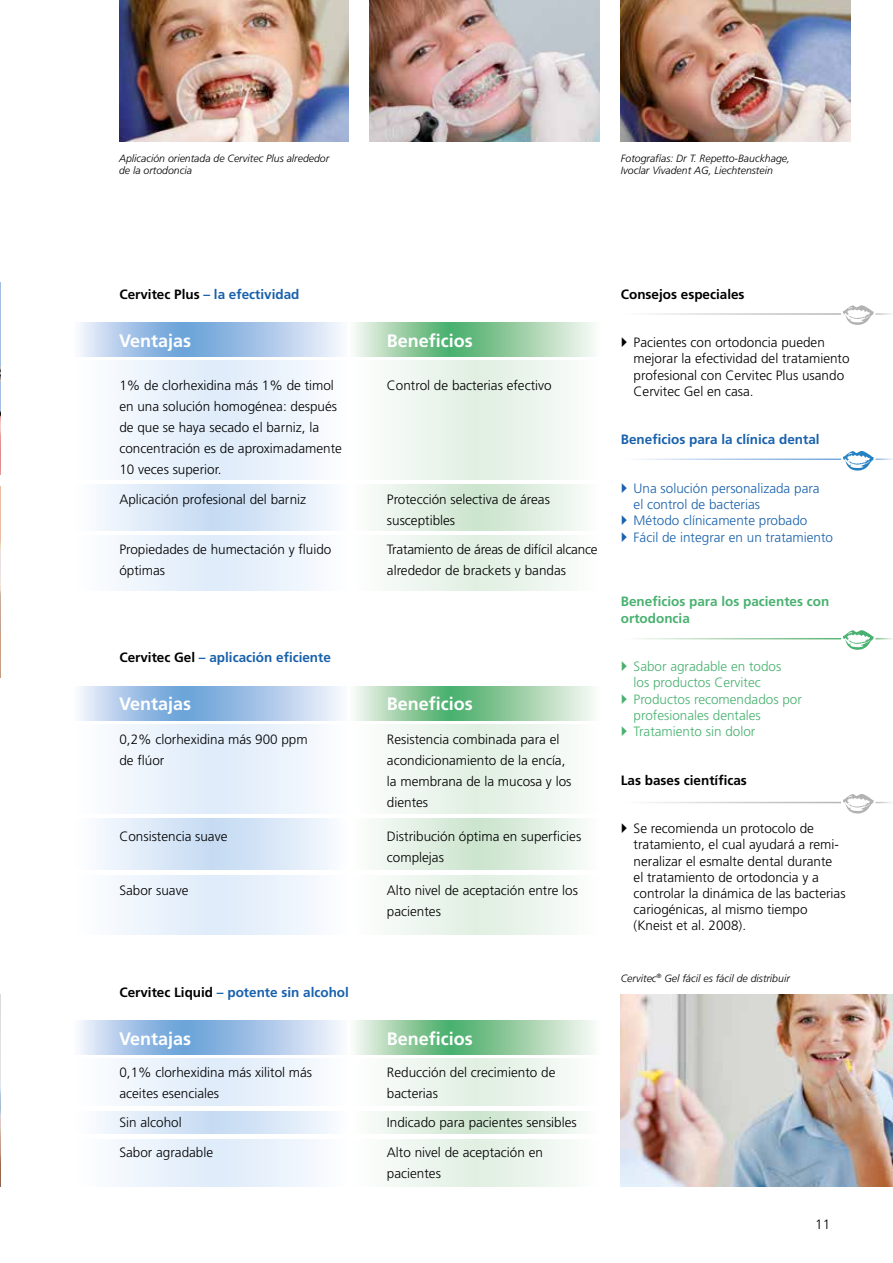
<style>
.page{position:relative;width:893px;height:1263px;background:#fff}
.page>*{position:absolute;margin:0;border:0;box-sizing:border-box;transform-origin:0 0}
.t1{font:700 18px "Frutiger";color:#fff}
.t2{font:300 13.5px/21px "Frutiger";color:#000}
.t3{font:700 13.5px "Frutiger";color:#1961ac}
.t4{font:300 13.5px/16.2px "Frutiger";color:#49b170}
.t5{font:300 13.5px/16.2px "Frutiger";color:#1961ac}
.t6{font:700 13.5px/16.2px "Frutiger";color:#49b170}
.t7{font:700 13.5px "Frutiger";color:#000}
.t8{font:italic 300 10.5px/12.6px "Frutiger";color:#000}
.s1{color:#000}
</style>
<div class="page">
<svg style="left:843px;top:630px;width:31px;height:20px"></svg>
<svg style="left:118px;top:361px;width:197px;height:119px"></svg>
<svg style="left:98px;top:484px;width:232px;height:47px;background:#dbe8f7"></svg>
<svg style="left:118px;top:535px;width:197px;height:55px"></svg>
<svg style="left:392px;top:361px;width:175px;height:119px"></svg>
<svg style="left:392px;top:535px;width:175px;height:55px"></svg>
<svg style="left:376px;top:484px;width:205px;height:47px;background:#deeee0"></svg>
<svg style="left:80px;top:322px;width:261px;height:34px;background:#a9c7e8"></svg>
<svg style="left:355px;top:322px;width:238px;height:34px;background:#9dd0aa"></svg>
<svg style="left:118px;top:724px;width:197px;height:90px"></svg>
<svg style="left:98px;top:819px;width:232px;height:51px;background:#dbe8f7"></svg>
<svg style="left:118px;top:875px;width:197px;height:59px"></svg>
<svg style="left:392px;top:724px;width:175px;height:90px"></svg>
<svg style="left:392px;top:875px;width:175px;height:59px"></svg>
<svg style="left:376px;top:819px;width:205px;height:51px;background:#deeee0"></svg>
<svg style="left:80px;top:686px;width:261px;height:34px;background:#a9c7e8"></svg>
<svg style="left:355px;top:686px;width:238px;height:34px;background:#9dd0aa"></svg>
<svg style="left:118px;top:1059px;width:197px;height:46px"></svg>
<svg style="left:98px;top:1112px;width:232px;height:21px;background:#dbe8f7"></svg>
<svg style="left:118px;top:1139px;width:197px;height:47px"></svg>
<svg style="left:392px;top:1059px;width:175px;height:46px"></svg>
<svg style="left:392px;top:1139px;width:175px;height:47px"></svg>
<svg style="left:376px;top:1112px;width:205px;height:21px;background:#deeee0"></svg>
<svg style="left:80px;top:1020px;width:261px;height:34px;background:#a9c7e8"></svg>
<svg style="left:355px;top:1020px;width:238px;height:34px;background:#9dd0aa"></svg>
<img style="left:119px;top:0;width:230px;height:142px">
<img style="left:621px;top:0;width:229px;height:142px">
<img style="left:370px;top:0;width:230px;height:142px">
<img style="left:0;top:995px;width:1px;height:191px">
<img style="left:0;top:283px;width:1px;height:191px">
<img style="left:0;top:486px;width:1px;height:192px">
<img style="left:621px;top:995px;width:272px;height:191px">
<svg style="left:843px;top:451px;width:31px;height:20px"></svg>
<svg style="left:843px;top:794px;width:31px;height:20px"></svg>
<svg style="left:843px;top:305px;width:31px;height:20px"></svg>
<p class="t8" style="left:119px;top:152px;width:212px">Aplicación orientada de Cervitec Plus alrededor de la ortodoncia</p>
<p class="t8" style="left:621px;top:152px;width:171px">Fotografías: Dr T. Repetto-Bauckhage,<br>Ivoclar Vivadent AG, Liechtenstein</p>
<p class="t3" style="left:119px;top:286px;width:182px"><span class="s1">Cervitec Plus</span> – la efectividad</p>
<p class="t7" style="left:621px;top:286px;width:125px">Consejos especiales</p>
<p class="t2" style="left:634px;top:335px;width:217px;line-height:16.2px">Pacientes con ortodoncia pueden mejorar la efectividad del tratamiento profesional con Cervitec Plus usando Cervitec Gel en casa.</p>
<p class="t3" style="left:621px;top:432px;width:200px">Beneficios para la clínica dental</p>
<p class="t5" style="left:634px;top:480px;width:201px">Una solución personalizada para<br>el control de bacterias<br>Método clínicamente probado<br>Fácil de integrar en un tratamiento</p>
<h1 class="t1" style="left:387px;top:330px;width:88px">Beneficios</h1>
<h1 class="t1" style="left:119px;top:330px;width:74px">Ventajas</h1>
<p class="t2" style="left:387px;top:375px;width:166px">Control de bacterias efectivo</p>
<p class="t2" style="left:119px;top:375px;width:224px">1% de clorhexidina más 1% de timol en una solución homogénea: después de que se haya secado el barniz, la concentración es de aproximadamente<br>10 veces superior.</p>
<p class="t2" style="left:119px;top:489px;width:188px">Aplicación profesional del barniz</p>
<p class="t2" style="left:119px;top:539px;width:214px">Propiedades de humectación y fluido óptimas</p>
<p class="t2" style="left:387px;top:489px;width:165px">Protección selectiva de áreas susceptibles</p>
<p class="t2" style="left:387px;top:539px;width:212px">Tratamiento de áreas de difícil alcance alrededor de brackets y bandas</p>
<p class="t3" style="left:119px;top:650px;width:213px"><span class="s1">Cervitec Gel</span> – aplicación eficiente</p>
<h1 class="t1" style="left:119px;top:693px;width:74px">Ventajas</h1>
<h1 class="t1" style="left:387px;top:693px;width:88px">Beneficios</h1>
<p class="t2" style="left:119px;top:729px;width:190px">0,2% clorhexidina más 900 ppm de flúor</p>
<p class="t2" style="left:387px;top:729px;width:186px">Resistencia combinada para el acondicionamiento de la encía, la membrana de la mucosa y los dientes</p>
<p class="t2" style="left:387px;top:825px;width:196px">Distribución óptima en superficies complejas</p>
<p class="t2" style="left:387px;top:880px;width:193px">Alto nivel de aceptación entre los pacientes</p>
<p class="t2" style="left:119px;top:825px;width:110px">Consistencia suave</p>
<p class="t2" style="left:119px;top:880px;width:71px">Sabor suave</p>
<p class="t3" style="left:119px;top:984px;width:231px"><span class="s1">Cervitec Liquid</span> – potente sin alcohol</p>
<h1 class="t1" style="left:119px;top:1028px;width:74px">Ventajas</h1>
<h1 class="t1" style="left:387px;top:1028px;width:88px">Beneficios</h1>
<p class="t2" style="left:119px;top:1062px;width:194px">0,1% clorhexidina más xilitol más aceites esenciales</p>
<p class="t2" style="left:119px;top:1108px;width:95px;line-height:29.5px">Sin alcohol<br>Sabor agradable</p>
<p class="t2" style="left:387px;top:1062px;width:170px">Reducción del crecimiento de bacterias</p>
<p class="t2" style="left:387px;top:1108px;width:191px;line-height:29.5px">Indicado para pacientes sensibles<br>Alto nivel de aceptación en</p>
<p class="t2" style="left:387px;top:1163px;width:55px">pacientes</p>
<p class="t6" style="left:621px;top:594px;width:210px">Beneficios para los pacientes con ortodoncia</p>
<p class="t4" style="left:634px;top:659px;width:170px">Sabor agradable en todos<br>los productos Cervitec<br>Productos recomendados por profesionales dentales<br>Tratamiento sin dolor</p>
<p class="t7" style="left:621px;top:772px;width:128px">Las bases científicas</p>
<p class="t2" style="left:634px;top:821px;width:214px;line-height:16.2px">Se recomienda un protocolo de tratamiento, el cual ayudará a remi&shy;neralizar el esmalte dental durante<br>el tratamiento de ortodoncia y a controlar la dinámica de las bacterias cariogénicas, al mismo tiempo (Kneist et al. 2008).</p>
<p class="t8" style="left:621px;top:972px;width:170px">Cervitec<sup>®</sup> Gel fácil es fácil de distribuir</p>
<p class="t2" style="left:815px;top:1213px;width:17px">11</p>
</div>
